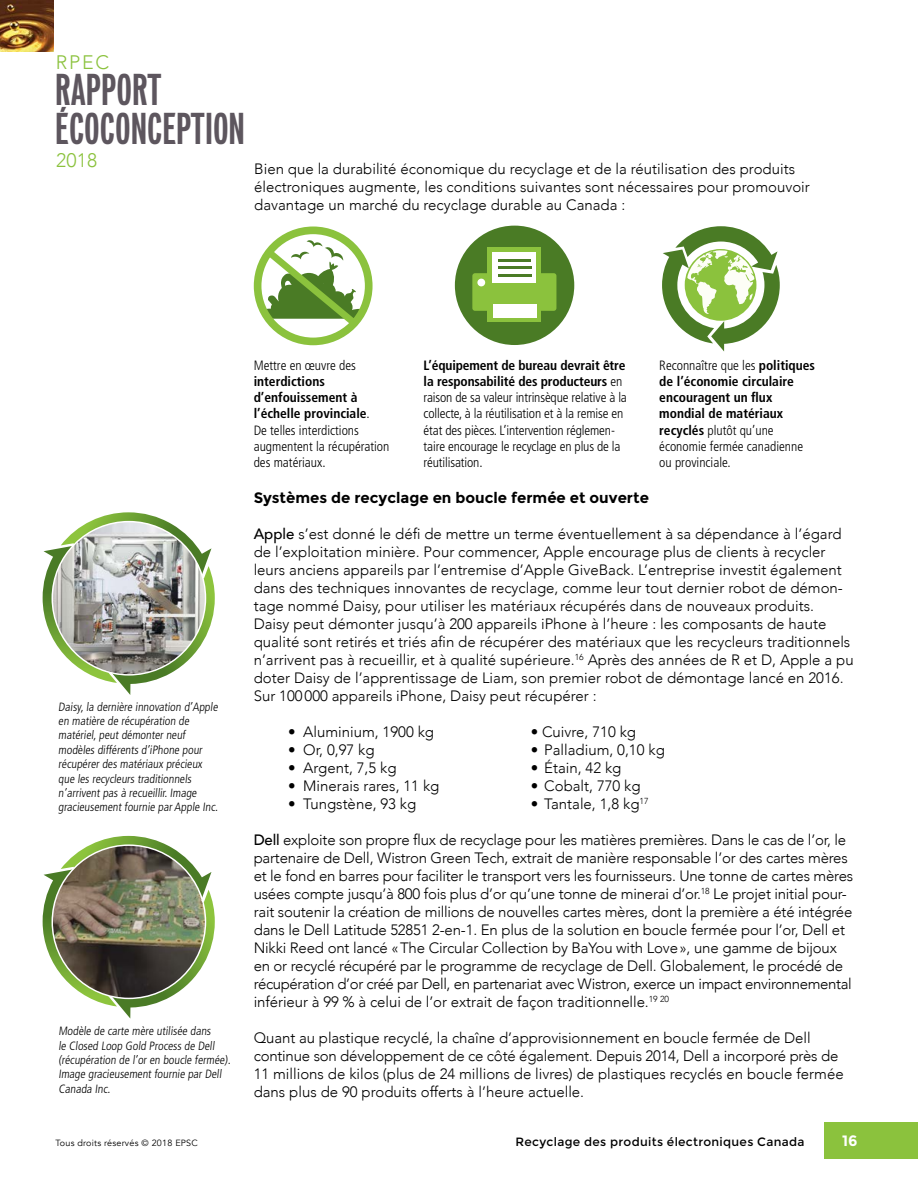
<style>
.page{position:relative;width:918px;height:1188px;background:#fff}
.page>*{position:absolute;margin:0;border:0;box-sizing:border-box;transform-origin:0 0}
.t1{font:700 extra-condensed 40.5px/39px "Vonnes";letter-spacing:.015em;color:#5d565e}
.t2{font:300 19.5px "Avenir";letter-spacing:.05em;color:#8bc23d}
.t3{font:300 15px/18px "Avenir";color:#000}
.t4{font:700 15px "Montserrat";color:#000}
.t5{font:700 15px "Montserrat";color:#fff}
.t6{font:300 condensed 13.5px/16.2px "Frutiger";letter-spacing:-.01em;color:#000}
.t7{font:700 condensed 13.5px/16.2px "Frutiger";color:#000}
.t8{font:300 condensed 12px/14.4px "Frutiger";color:#000}
.t9{font:12px "Montserrat";letter-spacing:.025em;color:#000}
.t10{font:9px "Avenir";letter-spacing:.025em;color:#000}
.s1{font-weight:700}
.s2{font-weight:300}
.s3{font-weight:500}
</style>
<div class="page">
<div style="left:824px;top:1122px;width:94px;height:36px;background:#8bc23d"></div>
<img style="left:0;top:0;width:54px;height:52px">
<svg style="left:43px;top:512px;width:172px;height:183px"></svg>
<img style="left:52px;top:522px;width:154px;height:153px;border-radius:77px">
<svg style="left:43px;top:836px;width:172px;height:183px"></svg>
<img style="left:52px;top:845px;width:154px;height:153px;border-radius:77px">
<svg style="left:254px;top:227px;width:119px;height:118px"></svg>
<div style="left:455px;top:226px;width:119px;height:119px;background:#4a7b25;border-radius:50%"></div>
<div style="left:472px;top:273px;width:84px;height:38px;background:#8bc23d;border-radius:3px"></div>
<div style="left:477px;top:279px;width:8px;height:7px;background:#fff;border-radius:50%"></div>
<div style="left:488px;top:248px;width:53px;height:74px;background:#8bc23d"></div>
<div style="left:493px;top:252px;width:43px;height:31px;background:#fff"></div>
<div style="left:493px;top:304px;width:43px;height:14px;background:#fff"></div>
<hr style="left:498px;top:259px;width:33px;height:3px;background:#4a7b25">
<hr style="left:498px;top:266px;width:33px;height:3px;background:#4a7b25">
<hr style="left:498px;top:274px;width:33px;height:3px;background:#4a7b25">
<svg style="left:662px;top:226px;width:118px;height:126px"></svg>
<h2 class="t2" style="left:56px;top:51px;width:55px">RPEC</h2>
<h1 class="t1" style="left:56px;top:71px;width:191px">RAPPORT<br>ÉCOCONCEPTION</h1>
<h2 class="t2" style="left:56px;top:149px;width:43px">2018</h2>
<p class="t3" style="left:254px;top:160px;width:557px">Bien que la durabilité économique du recyclage et de la réutilisation des produits électroniques augmente, les conditions suivantes sont nécessaires pour promouvoir davantage un marché du recyclage durable au Canada :</p>
<p class="t8" style="left:58px;top:699px;width:163px">Daisy, la dernière innovation d’Apple en matière de récupération de matériel, peut démonter neuf modèles différents d’iPhone pour récupérer des matériaux précieux que les recycleurs traditionnels n’arrivent pas à recueillir. Image gracieusement fournie par Apple Inc.</p>
<p class="t8" style="left:58px;top:1024px;width:175px">Modèle de carte mère utilisée dans<br>le Closed Loop Gold Process de Dell (récupération de l’or en boucle fermée).<br>Image gracieusement fournie par Dell<br>Canada Inc.</p>
<p class="t6" style="left:254px;top:357px;width:104px">Mettre en œuvre des</p>
<p class="t6" style="left:254px;top:373px;width:137px"><span class="s1">interdictions d’enfouissement à l’échelle provinciale</span>.<br>De telles interdictions augmentent la récupération des matériaux.</p>
<p class="t6" style="left:424px;top:357px;width:205px"><span class="s1">L’équipement de bureau devrait être la responsabilité des producteurs</span> en raison de sa valeur intrinsèque relative à la collecte, à la réutilisation et à la remise en état des pièces. L’intervention réglemen&shy;taire encourage le recyclage en plus de la réutilisation.</p>
<p class="t7" style="left:659px;top:357px;width:157px"><span class="s2">Reconnaître que les</span> politiques de l’économie circulaire encouragent un flux mondial de matériaux recyclés <span class="s2">plutôt qu’une économie fermée canadienne ou provinciale.</span></p>
<p class="t4" style="left:254px;top:488px;width:397px">Systèmes de recyclage en boucle fermée et ouverte</p>
<p class="t3" style="left:254px;top:524px;width:602px"><span class="s3">Apple</span> s’est donné le défi de mettre un terme éventuellement à sa dépendance à l’égard de l’exploitation minière. Pour commencer, Apple encourage plus de clients à recycler leurs anciens appareils par l’entremise d’Apple GiveBack. L’entreprise investit également dans des techniques innovantes de recyclage, comme leur tout dernier robot de démon&shy;tage nommé Daisy, pour utiliser les matériaux récupérés dans de nouveaux produits.<br>Daisy peut démonter jusqu’à 200 appareils iPhone à l’heure : les composants de haute qualité sont retirés et triés afin de récupérer des matériaux que les recycleurs traditionnels n’arrivent pas à recueillir, et à qualité supérieure.<sup>16</sup> Après des années de R et D, Apple a pu doter Daisy de l’apprentissage de Liam, son premier robot de démontage lancé en 2016.<br>Sur 100000 appareils iPhone, Daisy peut récupérer :</p>
<p class="t3" style="left:288px;top:722px;width:147px">• Aluminium, 1900 kg</p>
<p class="t3" style="left:288px;top:740px;width:88px">• Or, 0,97 kg</p>
<p class="t3" style="left:288px;top:758px;width:110px">• Argent, 7,5 kg</p>
<p class="t3" style="left:288px;top:776px;width:153px">• Minerais rares, 11 kg</p>
<p class="t3" style="left:288px;top:794px;width:130px">• Tungstène, 93 kg</p>
<p class="t3" style="left:254px;top:830px;width:601px"><span class="s3">Dell</span> exploite son propre flux de recyclage pour les matières premières. Dans le cas de l’or, le partenaire de Dell, Wistron Green Tech, extrait de manière responsable l’or des cartes mères et le fond en barres pour faciliter le transport vers les fournisseurs. Une tonne de cartes mères usées compte jusqu’à 800 fois plus d’or qu’une tonne de minerai d’or.<sup>18</sup> Le projet initial pour&shy;rait soutenir la création de millions de nouvelles cartes mères, dont la première a été intégrée dans le Dell Latitude 52851 2-en-1. En plus de la solution en boucle fermée pour l’or, Dell et Nikki Reed ont lancé «The Circular Collection by BaYou with Love», une gamme de bijoux en or recyclé récupéré par le programme de recyclage de Dell. Globalement, le procédé de récupération d’or créé par Dell, en partenariat avec Wistron, exerce un impact environnemental inférieur à 99 % à celui de l’or extrait de façon traditionnelle.<sup>19</sup> <sup>20</sup></p>
<p class="t3" style="left:254px;top:1028px;width:592px">Quant au plastique recyclé, la chaîne d’approvisionnement en boucle fermée de Dell continue son développement de ce côté également. Depuis 2014, Dell a incorporé près de 11 millions de kilos (plus de 24 millions de livres) de plastiques recyclés en boucle fermée dans plus de 90 produits offerts à l’heure actuelle.</p>
<p class="t3" style="left:531px;top:723px;width:107px">• Cuivre, 710 kg</p>
<p class="t3" style="left:531px;top:741px;width:136px">• Palladium, 0,10 kg</p>
<p class="t3" style="left:531px;top:759px;width:92px">• Étain, 42 kg</p>
<p class="t3" style="left:531px;top:777px;width:112px">• Cobalt, 770 kg</p>
<p class="t3" style="left:531px;top:795px;width:119px">• Tantale, 1,8 kg<sup>17</sup></p>
<p class="t10" style="left:56px;top:1137px;width:144px">Tous droits réservés © 2018 EPSC</p>
<p class="t9" style="left:515px;top:1134px;width:291px">Recyclage des produits électroniques Canada</p>
<p class="t5" style="left:842px;top:1132px;width:17px">16</p>
</div>
